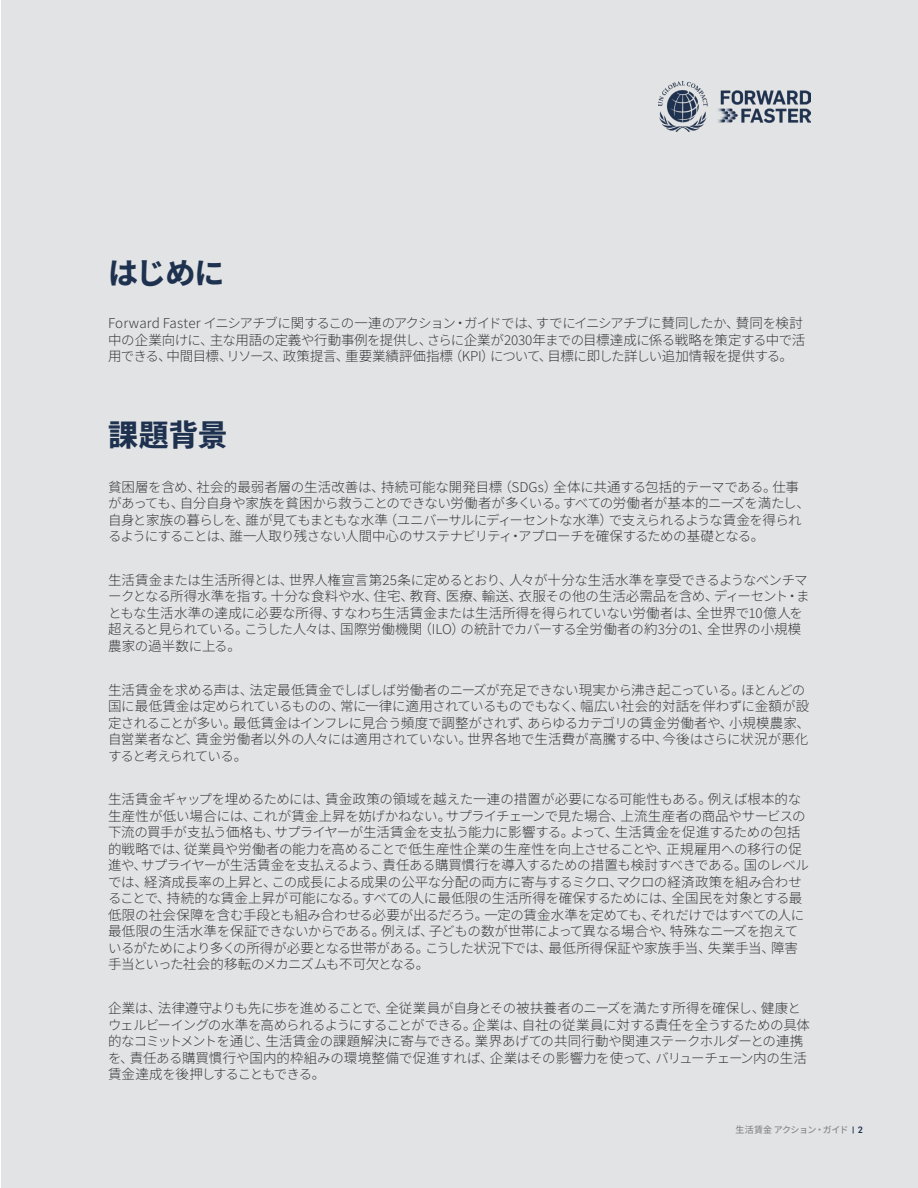
<style>
.page{position:relative;width:918px;height:1188px;background:#fff}
.page>*{position:absolute;margin:0;border:0;box-sizing:border-box;transform-origin:0 0}
.t1{font:800 30px "Noto Sans JP";letter-spacing:-.02em;color:#1e3250}
.t2{font:300 13.5px/16.5px "Noto Sans JP";letter-spacing:-.025em;color:#3e3e3f}
.t3{font:500 9px "Noto Sans JP";letter-spacing:-.04em;color:#8d8d8e}
.s1{font-family:"Flama";color:#1e3250}
</style>
<div class="page">
<div style="left:1px;top:0;width:917px;height:1188px;background:#e2e3e4"></div>
<img style="left:659px;top:81px;width:151px;height:50px">
<p class="t1" style="left:108px;top:256px;width:118px">はじめに</p>
<p class="t2" style="left:108px;top:315px;width:699px">Forward Faster イニシアチブに関するこの一連のアクション・ガイドでは、すでにイニシアチブに賛同したか、賛同を検討中の企業向けに、主な用語の定義や行動事例を提供し、さらに企業が2030年までの目標達成に係る戦略を策定する中で活用できる、中間目標、リソース、政策提言、重要業績評価指標（KPI）について、目標に即した詳しい追加情報を提供する。</p>
<p class="t1" style="left:108px;top:418px;width:121px">課題背景</p>
<p class="t2" style="left:108px;top:479px;width:704px">貧困層を含め、社会的最弱者層の生活改善は、持続可能な開発目標（SDGs）全体に共通する包括的テーマである。仕事があっても、自分自身や家族を貧困から救うことのできない労働者が多くいる。すべての労働者が基本的ニーズを満たし、自身と家族の暮らしを、誰が見てもまともな水準（ユニバーサルにディーセントな水準）で支えられるような賃金を得られるようにすることは、誰一人取り残さない人間中心のサステナビリティ・アプローチを確保するための基礎となる。</p>
<p class="t2" style="left:108px;top:572px;width:703px">生活賃金または生活所得とは、世界人権宣言第25条に定めるとおり、人々が十分な生活水準を享受できるようなベンチマークとなる所得水準を指す。十分な食料や水、住宅、教育、医療、輸送、衣服その他の生活必需品を含め、ディーセント・まともな生活水準の達成に必要な所得、すなわち生活賃金または生活所得を得られていない労働者は、全世界で10億人を超えると見られている。こうした人々は、国際労働機関（ILO）の統計でカバーする全労働者の約3分の1、全世界の小規模農家の過半数に上る。</p>
<p class="t2" style="left:108px;top:682px;width:704px">生活賃金を求める声は、法定最低賃金でしばしば労働者のニーズが充足できない現実から沸き起こっている。ほとんどの国に最低賃金は定められているものの、常に一律に適用されているものでもなく、幅広い社会的対話を伴わずに金額が設定されることが多い。最低賃金はインフレに見合う頻度で調整がされず、あらゆるカテゴリの賃金労働者や、小規模農家、自営業者など、賃金労働者以外の人々には適用されていない。世界各地で生活費が高騰する中、今後はさらに状況が悪化すると考えられている。</p>
<p class="t2" style="left:108px;top:792px;width:703px">生活賃金ギャップを埋めるためには、賃金政策の領域を越えた一連の措置が必要になる可能性もある。例えば根本的な生産性が低い場合には、これが賃金上昇を妨げかねない。サプライチェーンで見た場合、上流生産者の商品やサービスの下流の買手が支払う価格も、サプライヤーが生活賃金を支払う能力に影響する。よって、生活賃金を促進するための包括的戦略では、従業員や労働者の能力を高めることで低生産性企業の生産性を向上させることや、正規雇用への移行の促進や、サプライヤーが生活賃金を支払えるよう、責任ある購買慣行を導入するための措置も検討すべきである。国のレベルでは、経済成長率の上昇と、この成長による成果の公平な分配の両方に寄与するミクロ、マクロの経済政策を組み合わせることで、持続的な賃金上昇が可能になる。すべての人に最低限の生活所得を確保するためには、全国民を対象とする最低限の社会保障を含む手段とも組み合わせる必要が出るだろう。一定の賃金水準を定めても、それだけではすべての人に最低限の生活水準を保証できないからである。例えば、子どもの数が世帯によって異なる場合や、特殊なニーズを抱えているがためにより多くの所得が必要となる世帯がある。こうした状況下では、最低所得保証や家族手当、失業手当、障害手当といった社会的移転のメカニズムも不可欠となる。</p>
<p class="t2" style="left:108px;top:1000px;width:704px">企業は、法律遵守よりも先に歩を進めることで、全従業員が自身とその被扶養者のニーズを満たす所得を確保し、健康とウェルビーイングの水準を高められるようにすることができる。企業は、自社の従業員に対する責任を全うするための具体的なコミットメントを通じ、生活賃金の課題解決に寄与できる。業界あげての共同行動や関連ステークホルダーとの連携を、責任ある購買慣行や国内的枠組みの環境整備で促進すれば、企業はその影響力を使って、バリューチェーン内の生活賃金達成を後押しすることもできる。</p>
<p class="t3" style="left:736px;top:1125px;width:129px">生活賃金 アクション・ガイド <span class="s1">| 2</span></p>
</div>
